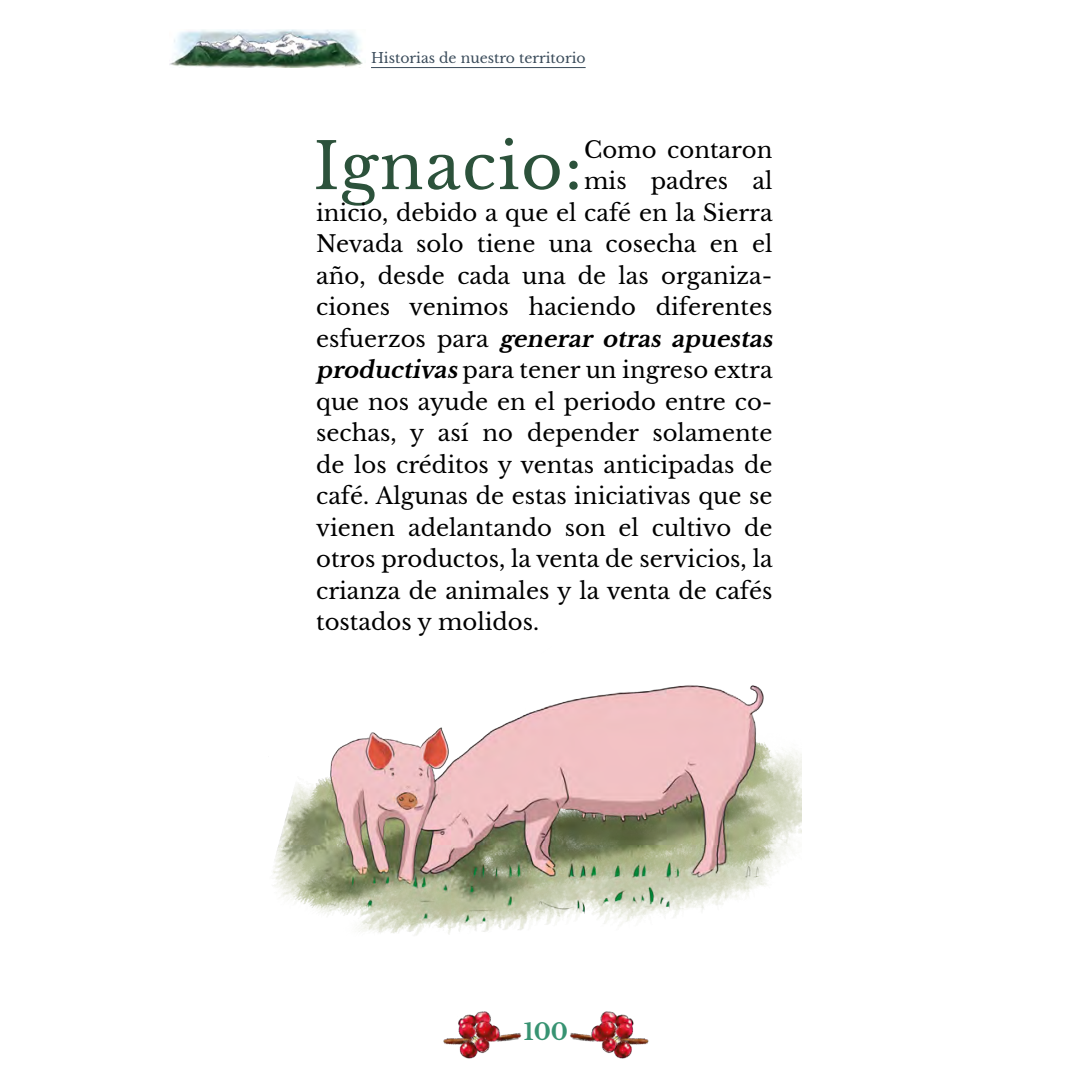
<style>
.page{position:relative;width:1092px;height:1092px;background:#fff}
.page>*{position:absolute;margin:0;border:0;box-sizing:border-box;transform-origin:0 0}
.t1{font:63.7px "Libre Baskerville";letter-spacing:.025em;color:#2c523b}
.t2{font:22.75px "Libre Baskerville";color:#000}
.t3{font:italic 700 22.75px "Libre Baskerville";color:#000}
.t4{font:700 22.75px "Libre Baskerville";color:#379372}
.t5{font:14px "Libre Baskerville";color:#3a4b5a}
.s1{font-weight:400;font-style:normal}
.s2{font-weight:700;font-style:italic}
</style>
<div class="page">
<img style="left:169px;top:29px;width:194px;height:39px">
<hr style="left:371px;top:67px;width:214px;height:1px;background:#3a4b5a">
<img style="left:443px;top:1011px;width:79px;height:48px">
<img style="left:570px;top:1011px;width:79px;height:48px">
<img style="left:273px;top:685px;width:528px;height:250px">
<p class="t5" style="left:371px;top:49px;width:216px">Historias de nuestro territorio</p>
<h1 class="t1" style="left:313px;top:127px;width:271px">Ignacio:</h1>
<p class="t2" style="left:584px;top:135px;width:190px">Como contaron</p>
<p class="t2" style="left:584px;top:167px;width:190px">mis padres al</p>
<p class="t2" style="left:316px;top:198px;width:458px">inicio, debido a que el café en la Sierra</p>
<p class="t2" style="left:316px;top:230px;width:457px">Nevada solo tiene una cosecha en el</p>
<p class="t2" style="left:316px;top:261px;width:458px">año, desde cada una de las organiza-</p>
<p class="t2" style="left:316px;top:293px;width:457px">ciones venimos haciendo diferentes</p>
<p class="t3" style="left:316px;top:324px;width:462px"><span class="s1">e s fu e r z o s p a r a</span> generar otras apuestas</p>
<p class="t2" style="left:316px;top:356px;width:458px"><span class="s2">productivas</span> para tener un ingreso extra</p>
<p class="t2" style="left:316px;top:387px;width:458px">que nos ayude en el periodo entre co-</p>
<p class="t2" style="left:316px;top:419px;width:457px">sechas, y así no depender solamente</p>
<p class="t2" style="left:316px;top:450px;width:457px">de los créditos y ventas anticipadas de</p>
<p class="t2" style="left:316px;top:482px;width:458px">café. Algunas de estas iniciativas que se</p>
<p class="t2" style="left:316px;top:513px;width:458px">vienen adelantando son el cultivo de</p>
<p class="t2" style="left:316px;top:545px;width:458px">otros productos, la venta de servicios, la</p>
<p class="t2" style="left:316px;top:576px;width:458px">crianza de animales y la venta de cafés</p>
<p class="t2" style="left:316px;top:608px;width:224px">tostados y molidos.</p>
<p class="t4" style="left:524px;top:1017px;width:46px">100</p>
</div>
